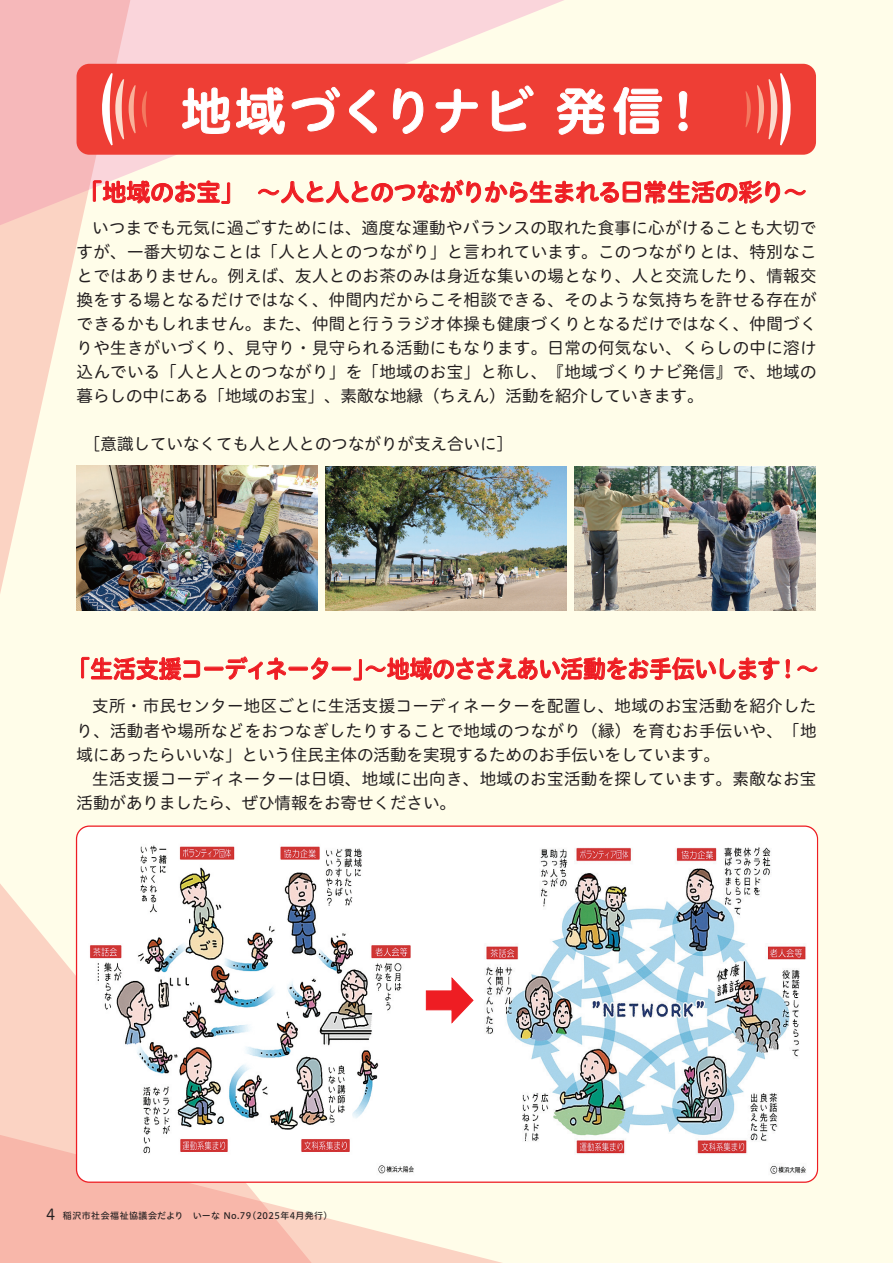
<style>
.page{position:relative;width:893px;height:1263px;background:#fffde9}
.page>*{position:absolute;margin:0;border:0;box-sizing:border-box;transform-origin:0 0}
.t1{font:700 54px "UD Shin Go Pr 6";color:#ee1d23;scale:.95 1}
.t2{font:51px "Hiragino UD Sans R Std N W6";letter-spacing:.04em;color:#fff}
.t3{font:24px "Hiragino UD Sans R Std N W6";letter-spacing:-.045em;color:#ee1d23;scale:.95 1}
.t4{font:24px "Hiragino UD Sans R Std N W6";letter-spacing:-.045em;color:#ee1d23}
.t5{font:16.5px/24px "Hiragino UD Sans R Std N W4";color:#231f20;text-align:justify}
.t6{font:16.5px/24px "Hiragino UD Sans R Std N W4";letter-spacing:.02em;color:#231f20}
.t7{font:9px "Hiragino UD Sans R Std N W5";letter-spacing:.05em;color:#231f20}
.s1{font-family:"Hiragino UD Sans R Std N W4";font-size:15px}
</style>
<div class="page">
<svg style="left:133px;top:0;width:464px;height:172px;fill:#fad5db"></svg>
<svg style="left:0;top:0;width:133px;height:611px"></svg>
<svg style="left:326px;top:1218px;width:176px;height:45px"></svg>
<svg style="left:0;top:827px;width:326px;height:436px"></svg>
<div style="left:77px;top:64px;width:739px;height:91px;background:#ee3e35;border-radius:13px"></div>
<div style="left:77px;top:826px;width:740px;height:356px;background:#fff;border-radius:13px"></div>
<img style="left:78px;top:828px;width:336px;height:352px">
<img style="left:486px;top:828px;width:331px;height:352px">
<img style="left:77px;top:466px;width:240px;height:144px">
<img style="left:326px;top:466px;width:241px;height:144px">
<img style="left:575px;top:466px;width:241px;height:144px">
<svg style="left:102px;top:73px;width:34px;height:72px"></svg>
<svg style="left:142px;top:91px;width:5px;height:36px"></svg>
<svg style="left:757px;top:73px;width:34px;height:72px"></svg>
<svg style="left:745px;top:91px;width:6px;height:36px"></svg>
<svg style="left:182px;top:88px;width:48px;height:46px"></svg>
<svg style="left:236px;top:87px;width:49px;height:48px"></svg>
<svg style="left:292px;top:87px;width:48px;height:44px"></svg>
<svg style="left:349px;top:90px;width:28px;height:43px"></svg>
<svg style="left:393px;top:88px;width:30px;height:46px"></svg>
<svg style="left:436px;top:89px;width:42px;height:44px"></svg>
<svg style="left:492px;top:86px;width:42px;height:45px"></svg>
<svg style="left:557px;top:88px;width:48px;height:47px"></svg>
<svg style="left:613px;top:87px;width:49px;height:48px"></svg>
<svg style="left:678px;top:91px;width:10px;height:40px"></svg>
<img style="left:88px;top:178px;width:684px;height:36px">
<svg style="left:93px;top:181px;width:137px;height:23px"></svg>
<svg style="left:258px;top:180px;width:548px;height:23px"></svg>
<img style="left:83px;top:656px;width:735px;height:25px">
<svg style="left:81px;top:657px;width:119px;height:23px"></svg>
<div style="left:204px;top:667px;width:19px;height:3px;border:1px solid #ee1d23"></div>
<svg style="left:226px;top:657px;width:60px;height:23px"></svg>
<div style="left:289px;top:667px;width:19px;height:3px;border:1px solid #ee1d23"></div>
<svg style="left:311px;top:658px;width:17px;height:21px"></svg>
<div style="left:332px;top:667px;width:19px;height:3px;border:1px solid #ee1d23"></div>
<svg style="left:354px;top:656px;width:425px;height:25px"></svg>
<svg style="left:786px;top:659px;width:4px;height:19px"></svg>
<svg style="left:797px;top:666px;width:20px;height:6px"></svg>
<img style="left:425px;top:977px;width:49px;height:47px">
<svg style="left:426px;top:978px;width:47px;height:45px"></svg>
<h2 class="t2" style="left:181px;top:72px;width:529px">地域づくりナビ発信！</h2>
<h3 class="t4" style="left:78px;top:174px;width:730px">「地域のお宝」　～人と人とのつながりから生まれる日常生活の彩り～</h3>
<p class="t5" style="left:77px;top:215px;width:741px;text-indent:16px">いつまでも元気に過ごすためには、適度な運動やバランスの取れた食事に心がけることも大切ですが、一番大切なことは「人と人とのつながり」と言われています。このつながりとは、特別なことではありません。例えば、友人とのお茶のみは身近な集いの場となり、人と交流したり、情報交換をする場となるだけではなく、仲間内だからこそ相談できる、そのような気持ちを許せる存在ができるかもしれません。また、仲間と行うラジオ体操も健康づくりとなるだけではなく、仲間づくりや生きがいづくり、見守り・見守られる活動にもなります。日常の何気ない、くらしの中に溶け込んでいる「人と人とのつながり」を「地域のお宝」と称し、『地域づくりナビ発信』で、地域の暮らしの中にある「地域のお宝」、素敵な地縁（ちえん）活動を紹介していきます。</p>
<p class="t5" style="left:92px;top:431px;width:430px">[意識していなくても人と人とのつながりが支え合いに]　</p>
<h3 class="t3" style="left:67px;top:650px;width:792px">「生活支援コーディネーター」～地域のささえあい活動をお手伝いします！～</h3>
<p class="t5" style="left:77px;top:693px;width:741px;text-indent:16px">支所・市民センター地区ごとに生活支援コーディネーターを配置し、地域のお宝活動を紹介したり、活動者や場所などをおつなぎしたりすることで地域のつながり（縁）を育むお手伝いや、「地域にあったらいいな」という住民主体の活動を実現するためのお手伝いをしています。</p>
<p class="t6" style="left:77px;top:765px;width:741px;text-indent:16px">生活支援コーディネーターは日頃、地域に出向き、地域のお宝活動を探しています。素敵なお宝活動がありましたら、ぜひ情報をお寄せください。</p>
<p class="t7" style="left:46px;top:1209px;width:283px"><span class="s1">4</span> 稲沢市社会福祉協議会だより　いーな No.79(2025年4月発行)</p>
<h1 class="t1" style="left:423px;top:956px;width:55px">➡</h1>
</div>
